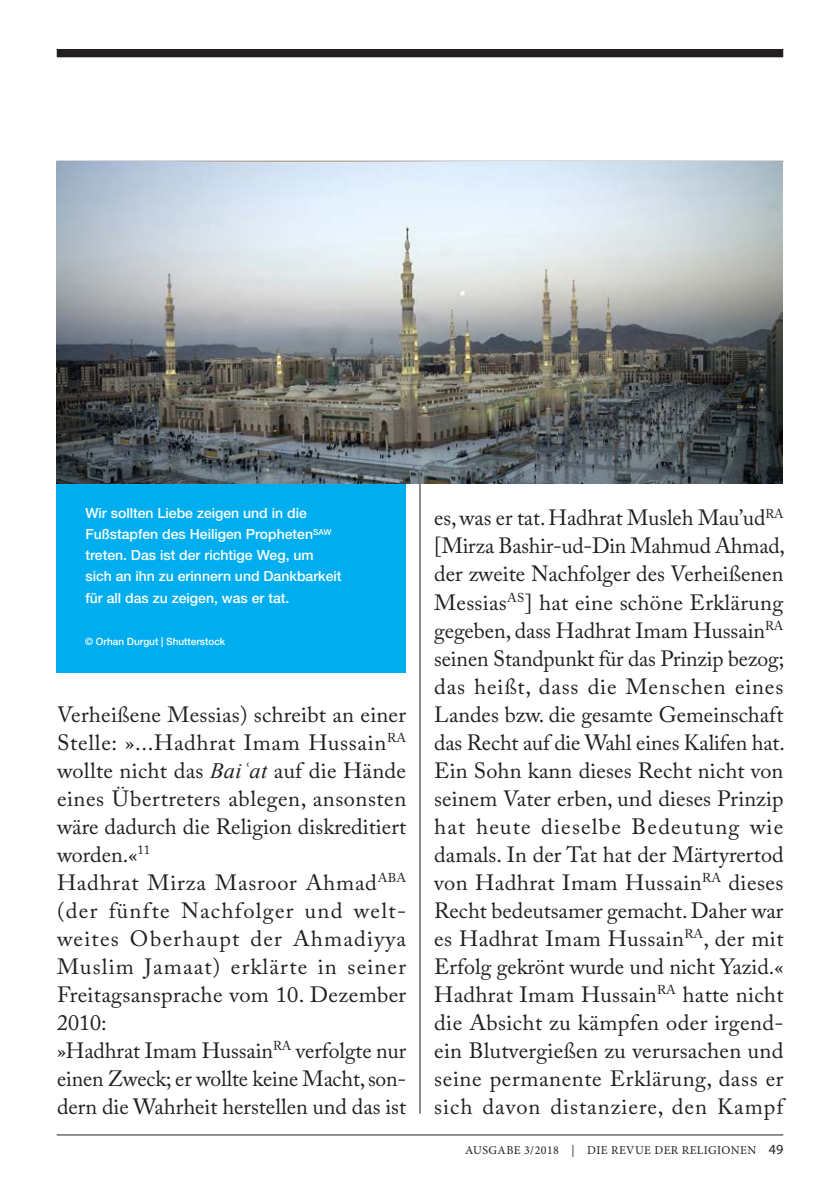
<style>
.page{position:relative;width:840px;height:1191px;background:#fff}
.page>*{position:absolute;margin:0;border:0;box-sizing:border-box;transform-origin:0 0}
.t1{font:22px/28px "Adobe Caslon Pro";letter-spacing:.015em;color:#231f20}
.t2{font:500 14px/21px "Helvetica Neue LT Std";color:#fff}
.t3{font:12px "Minion Pro";letter-spacing:.035em;color:#231f20}
.t4{font:500 10px "Helvetica Neue LT Std";color:#fff}
.s1{font-family:"Times New Roman";font-style:italic}
.s2{font-family:"Myriad Pro";font-size:14px}
</style>
<div class="page">
<hr style="left:57px;top:1134px;width:725px;height:1px;background:#231f20">
<div style="left:57px;top:49px;width:725px;height:8px;background:#231f20"></div>
<hr style="left:419px;top:189px;width:1px;height:924px;background:#231f20">
<div style="left:57px;top:483px;width:349px;height:189px;background:#00aeef"></div>
<img style="left:57px;top:161px;width:725px;height:322px">
<p class="t2" style="left:85px;top:503px;width:258px">Wir sollten Liebe zeigen und in die Fußstapfen des Heiligen Propheten<sup>SAW </sup>treten. Das ist der richtige Weg, um sich an ihn zu erinnern und Dankbarkeit für all das zu zeigen, was er tat.</p>
<p class="t4" style="left:85px;top:635px;width:142px">© Orhan Durgut | Shutterstock</p>
<p class="t1" style="left:57px;top:700px;width:350px">Verheißene Messias) schreibt an einer Stelle: »...Hadhrat Imam Hussain<sup>RA </sup>wollte nicht das <span class="s1">Baiʿat</span> auf die Hände eines Übertreters ablegen, ansonsten wäre dadurch die Religion diskreditiert worden.«<sup>11<br></sup>Hadhrat Mirza Masroor Ahmad<sup>ABA </sup>(der fünfte Nachfolger und welt&shy;weites Oberhaupt der Ahmadiyya Muslim Jamaat) erklärte in seiner Freitagsansprache vom 10. Dezember 2010:<br>»Hadhrat Imam Hussain<sup>RA</sup> verfolgte nur einen Zweck; er wollte keine Macht, son&shy;dern die Wahrheit herstellen und das ist</p>
<p class="t1" style="left:434px;top:504px;width:352px;text-align:justify">es, was er tat. Hadhrat Musleh Mau’ud<sup>RA </sup>[Mirza Bashir-ud-Din Mahmud Ahmad, der zweite Nachfolger des Verheißenen Messias<sup>AS</sup>] hat eine schöne Erklärung gegeben, dass Hadhrat Imam Hussain<sup>RA </sup>seinen Standpunkt für das Prinzip bezog; das heißt, dass die Menschen eines Landes bzw. die gesamte Gemeinschaft das Recht auf die Wahl eines Kalifen hat.<br>Ein Sohn kann dieses Recht nicht von seinem Vater erben, und dieses Prinzip hat heute dieselbe Bedeutung wie damals. In der Tat hat der Märtyrertod von Hadhrat Imam Hussain<sup>RA</sup> dieses Recht bedeutsamer gemacht. Daher war es Hadhrat Imam Hussain<sup>RA</sup>, der mit Erfolg gekrönt wurde und nicht Yazid.« Hadhrat Imam Hussain<sup>RA</sup> hatte nicht die Absicht zu kämpfen oder irgend&shy;ein Blutvergießen zu verursachen und seine permanente Erklärung, dass er sich davon distanziere, den Kampf</p>
<p class="t3" style="left:465px;top:1142px;width:319px">AUSGABE 3/2018 | DIE REVUE DER RELIGIONEN <span class="s2">49</span></p>
</div>
